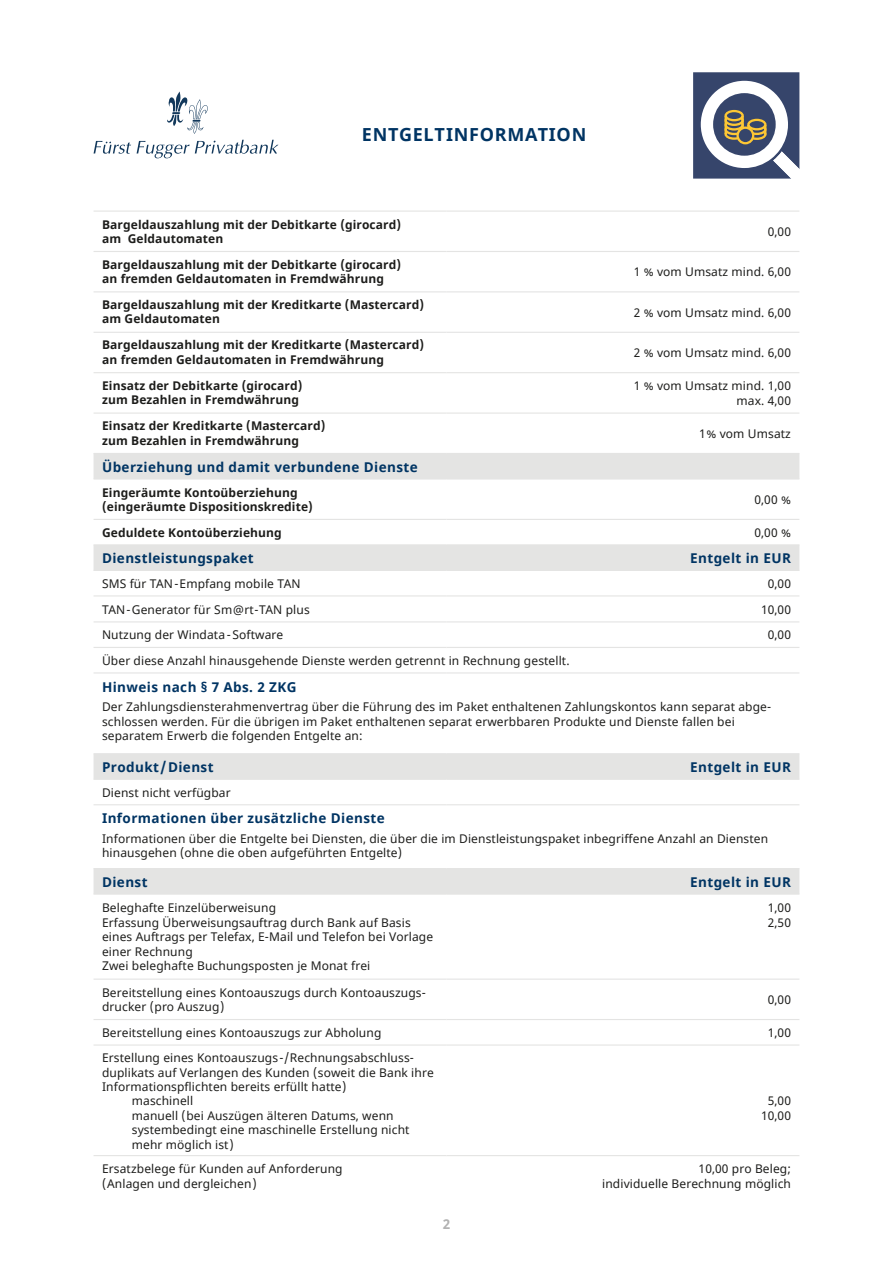
<style>
.page{position:relative;width:893px;height:1263px;background:#fff}
.page>*{position:absolute;margin:0;border:0;box-sizing:border-box;transform-origin:0 0}
.t1{font:700 18px "Noto Sans";letter-spacing:.04em;color:#003463}
.t2{font:700 13.5px "Noto Sans";letter-spacing:.03em;color:#003463}
.t3{font:700 13.5px "Noto Sans";color:#b2b2b2}
.t4{font:12px/14.4px "Noto Sans";letter-spacing:.01em;color:#1d1d1b}
.t5{font:700 12px/14.4px "Noto Sans";letter-spacing:.01em;color:#1d1d1b}
</style>
<div class="page">
<svg style="left:167px;top:92px;width:41px;height:42px"></svg>
<svg style="left:94px;top:141px;width:37px;height:13px"></svg>
<svg style="left:137px;top:140px;width:141px;height:18px"></svg>
<svg style="left:693px;top:72px;width:106px;height:107px"></svg>
<div style="left:736px;top:127px;width:18px;height:17px;border:2px solid #fdc734;border-radius:50%"></div>
<svg style="left:94px;top:454px;width:705px;height:439px"></svg>
<hr style="left:94px;top:478px;width:352px;height:2px;background:#e4e4e3">
<hr style="left:446px;top:478px;width:353px;height:2px;background:#e4e4e3">
<hr style="left:94px;top:519px;width:352px;height:1px;background:#e4e4e3">
<hr style="left:446px;top:519px;width:353px;height:1px;background:#e4e4e3">
<hr style="left:94px;top:544px;width:352px;height:1px;background:#e4e4e3">
<hr style="left:446px;top:544px;width:353px;height:1px;background:#e4e4e3">
<hr style="left:94px;top:570px;width:352px;height:1px;background:#e4e4e3">
<hr style="left:446px;top:570px;width:353px;height:1px;background:#e4e4e3">
<hr style="left:94px;top:595px;width:352px;height:1px;background:#e4e4e3">
<hr style="left:446px;top:595px;width:353px;height:1px;background:#e4e4e3">
<hr style="left:94px;top:621px;width:352px;height:1px;background:#e4e4e3">
<hr style="left:446px;top:621px;width:353px;height:1px;background:#e4e4e3">
<hr style="left:94px;top:647px;width:352px;height:1px;background:#e4e4e3">
<hr style="left:446px;top:647px;width:353px;height:1px;background:#e4e4e3">
<hr style="left:94px;top:672px;width:352px;height:1px;background:#e4e4e3">
<hr style="left:446px;top:672px;width:353px;height:1px;background:#e4e4e3">
<hr style="left:94px;top:753px;width:352px;height:1px;background:#e4e4e3">
<hr style="left:446px;top:753px;width:353px;height:1px;background:#e4e4e3">
<hr style="left:94px;top:779px;width:352px;height:1px;background:#e4e4e3">
<hr style="left:446px;top:779px;width:353px;height:1px;background:#e4e4e3">
<hr style="left:94px;top:804px;width:352px;height:1px;background:#e4e4e3">
<hr style="left:446px;top:804px;width:353px;height:1px;background:#e4e4e3">
<hr style="left:94px;top:868px;width:352px;height:1px;background:#e4e4e3">
<hr style="left:446px;top:868px;width:353px;height:1px;background:#e4e4e3">
<hr style="left:94px;top:893px;width:352px;height:2px;background:#e4e4e3">
<hr style="left:446px;top:893px;width:353px;height:2px;background:#e4e4e3">
<hr style="left:94px;top:978px;width:352px;height:2px;background:#e4e4e3">
<hr style="left:446px;top:978px;width:353px;height:2px;background:#e4e4e3">
<hr style="left:94px;top:1019px;width:352px;height:1px;background:#e4e4e3">
<hr style="left:446px;top:1019px;width:353px;height:1px;background:#e4e4e3">
<hr style="left:94px;top:1044px;width:352px;height:1px;background:#e4e4e3">
<hr style="left:446px;top:1044px;width:353px;height:1px;background:#e4e4e3">
<hr style="left:94px;top:1155px;width:352px;height:1px;background:#e4e4e3">
<hr style="left:446px;top:1155px;width:353px;height:1px;background:#e4e4e3">
<hr style="left:94px;top:211px;width:352px;height:1px;background:#e4e4e3">
<hr style="left:446px;top:211px;width:353px;height:1px;background:#e4e4e3">
<hr style="left:94px;top:251px;width:352px;height:1px;background:#e4e4e3">
<hr style="left:446px;top:251px;width:353px;height:1px;background:#e4e4e3">
<hr style="left:94px;top:291px;width:352px;height:1px;background:#e4e4e3">
<hr style="left:446px;top:291px;width:353px;height:1px;background:#e4e4e3">
<hr style="left:94px;top:332px;width:352px;height:1px;background:#e4e4e3">
<hr style="left:446px;top:332px;width:353px;height:1px;background:#e4e4e3">
<hr style="left:94px;top:372px;width:352px;height:1px;background:#e4e4e3">
<hr style="left:446px;top:372px;width:353px;height:1px;background:#e4e4e3">
<hr style="left:94px;top:412px;width:352px;height:2px;background:#e4e4e3">
<hr style="left:446px;top:412px;width:353px;height:2px;background:#e4e4e3">
<hr style="left:94px;top:453px;width:352px;height:1px;background:#e4e4e3">
<hr style="left:446px;top:453px;width:353px;height:1px;background:#e4e4e3">
<h1 class="t1" style="left:362px;top:122px;width:226px">Entgeltinformation</h1>
<p class="t5" style="left:102px;top:217px;width:301px">Bargeldauszahlung mit der Debitkarte (girocard) am Geldautomaten</p>
<p class="t4" style="left:768px;top:225px;width:25px">0,00</p>
<p class="t5" style="left:102px;top:257px;width:301px">Bargeldauszahlung mit der Debitkarte (girocard) an fremden Geldautomaten in Fremdwährung</p>
<p class="t4" style="left:634px;top:265px;width:159px">1 % vom Umsatz mind. 6,00</p>
<p class="t5" style="left:102px;top:298px;width:323px">Bargeldauszahlung mit der Kreditkarte (Mastercard) am Geldautomaten</p>
<p class="t4" style="left:634px;top:306px;width:159px">2 % vom Umsatz mind. 6,00</p>
<p class="t5" style="left:102px;top:338px;width:323px">Bargeldauszahlung mit der Kreditkarte (Mastercard) an fremden Geldautomaten in Fremdwährung</p>
<p class="t4" style="left:634px;top:346px;width:159px">2 % vom Umsatz mind. 6,00</p>
<p class="t5" style="left:102px;top:379px;width:202px">Einsatz der Debitkarte (girocard) zum Bezahlen in Fremdwährung</p>
<p class="t4" style="left:634px;top:379px;width:159px;text-align:right">1 % vom Umsatz mind. 1,00 max. 4,00</p>
<p class="t5" style="left:102px;top:419px;width:225px">Einsatz der Kreditkarte (M astercard) zum Bezahlen in Fremdwährung</p>
<p class="t4" style="left:699px;top:427px;width:93px">1% vom Umsatz</p>
<p class="t2" style="left:102px;top:457px;width:317px">Überziehung und damit verbundene Dienste</p>
<p class="t5" style="left:102px;top:485px;width:212px">Eingeräumte Kontoüberziehung (eingeräumte Dispositionskredite)</p>
<p class="t4" style="left:754px;top:493px;width:38px">0,00 %</p>
<p class="t5" style="left:102px;top:525px;width:181px">Geduldete Kontoüberziehung</p>
<p class="t4" style="left:754px;top:526px;width:38px">0,00 %</p>
<p class="t2" style="left:102px;top:549px;width:153px">Dienstleistungspaket</p>
<p class="t2" style="left:690px;top:549px;width:102px">Entgelt in Eu r</p>
<p class="t4" style="left:102px;top:577px;width:200px">SMS für TAN-Empfang mobile TAN</p>
<p class="t4" style="left:768px;top:577px;width:25px">0,00</p>
<p class="t4" style="left:102px;top:602px;width:209px">TAN-Generator für Sm@rt-TAN plus</p>
<p class="t4" style="left:761px;top:602px;width:31px">10,00</p>
<p class="t4" style="left:102px;top:628px;width:183px">Nutzung der Windata-Software</p>
<p class="t4" style="left:768px;top:628px;width:25px">0,00</p>
<p class="t4" style="left:102px;top:654px;width:469px">Über diese Anzahl hinausgehende Dienste werden getrennt in Rechnung gestellt.</p>
<p class="t2" style="left:102px;top:677px;width:194px">H inweis nach § 7 Abs. 2 ZKG</p>
<p class="t4" style="left:102px;top:700px;width:671px">Der Zahlungsdiensterahmenvertrag über die Führung des im Paket enthaltenen Zahlungskontos kann separat abge&shy;schlossen werden. Für die übrigen im Paket enthaltenen separat erwerbbaren Produkte und Dienste fallen bei separatem Erwerb die folgenden Entgelte an:</p>
<p class="t2" style="left:102px;top:757px;width:113px">Produkt / Dienst</p>
<p class="t2" style="left:690px;top:757px;width:102px">Entgelt in Eu r</p>
<p class="t4" style="left:102px;top:785px;width:130px">Dienst nicht verfügbar</p>
<p class="t2" style="left:102px;top:809px;width:284px">Informationen über zusätzliche Dienste</p>
<p class="t4" style="left:102px;top:832px;width:668px">Informationen über die Entgelte bei Diensten, die über die im Dienstleistungspaket inbegriffene Anzahl an Diensten hinausgehen (ohne die oben aufgeführten Entgelte)</p>
<p class="t2" style="left:102px;top:872px;width:47px">Dienst</p>
<p class="t2" style="left:690px;top:872px;width:102px">Entgelt in Eu r</p>
<p class="t4" style="left:102px;top:901px;width:333px">Beleghafte Einzelüberweisung<br>Erfassung Überweisungsauftrag durch Bank auf Basis eines Auftrags per Telefax, E-Mail und Telefon bei Vorlage einer Rechnung<br>Zwei beleghafte Buchungsposten je Monat frei</p>
<p class="t4" style="left:768px;top:901px;width:25px">1,00<br>2,50</p>
<p class="t4" style="left:102px;top:985px;width:325px">Bereitstellung eines Kontoauszugs durch Kontoauszugs&shy;drucker (pro Auszug)</p>
<p class="t4" style="left:768px;top:993px;width:25px">0,00</p>
<p class="t4" style="left:102px;top:1026px;width:281px">Bereitstellung eines Kontoauszugs zur Abholung</p>
<p class="t4" style="left:768px;top:1026px;width:25px">1,00</p>
<p class="t4" style="left:102px;top:1051px;width:313px">Erstellung eines Kontoauszugs-/Rechnungsabschluss-</p>
<p class="t4" style="left:102px;top:1065px;width:333px">duplikats auf Verlangen des Kunden (soweit die Bank ihre</p>
<p class="t4" style="left:102px;top:1080px;width:246px">Informationspflichten bereits erfüllt hatte)</p>
<p class="t4" style="left:132px;top:1094px;width:63px">maschinell</p>
<p class="t4" style="left:132px;top:1108px;width:263px">manuell (bei Auszügen älteren Datums, wenn</p>
<p class="t4" style="left:132px;top:1123px;width:279px">systembedingt eine maschinelle Erstellung nicht</p>
<p class="t4" style="left:132px;top:1137px;width:103px">mehr möglich ist)</p>
<p class="t4" style="left:761px;top:1094px;width:31px;text-align:center">5,00<br>10,00</p>
<p class="t4" style="left:102px;top:1162px;width:242px">Ersatzbelege für Kunden auf Anforderung (Anlagen und dergleichen)</p>
<p class="t4" style="left:602px;top:1162px;width:190px;text-align:right">10,00 pro Beleg;<br>individuelle Berechnung möglich</p>
<p class="t3" style="left:443px;top:1215px;width:9px">2</p>
</div>
